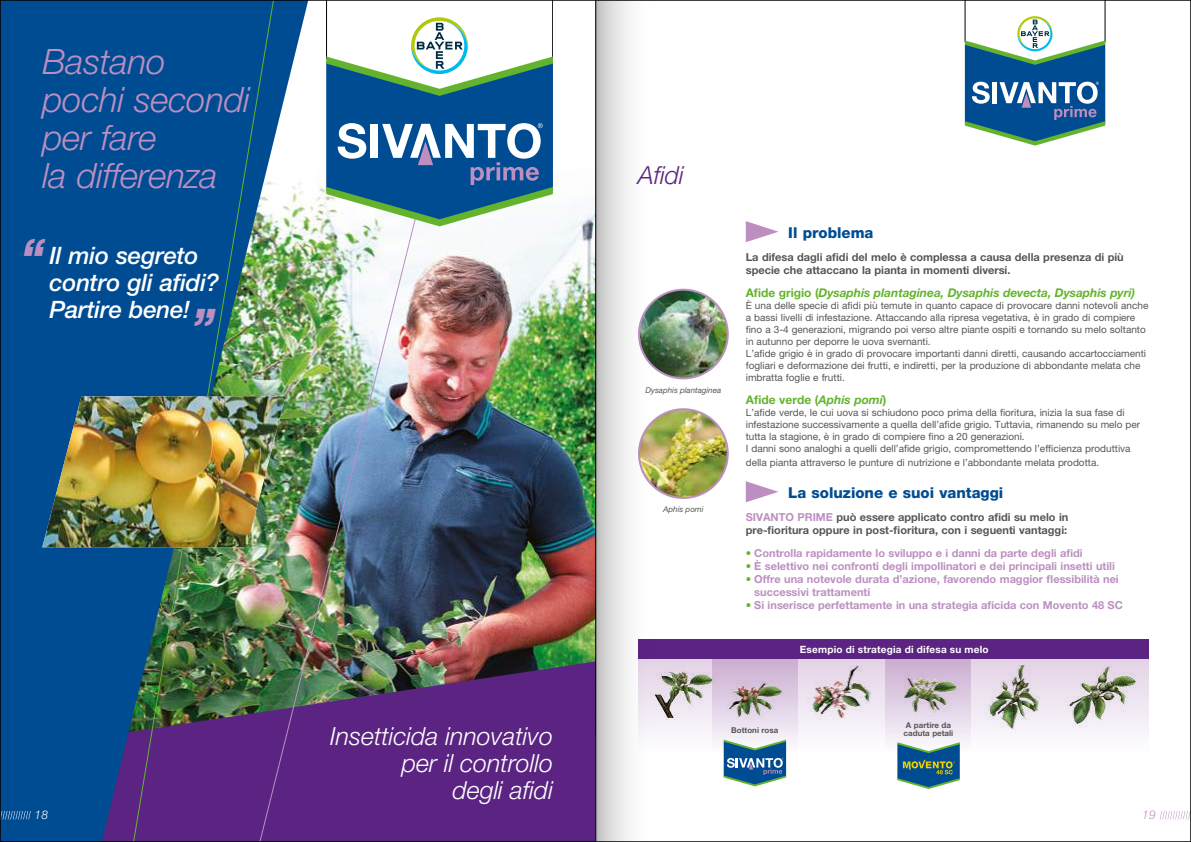
<style>
.page{position:relative;width:1191px;height:842px;background:#fff}
.page>*{position:absolute;margin:0;border:0;box-sizing:border-box;transform-origin:0 0}
.t1{font:italic 900 45px "Helvetica Neue LT Std";color:#bc8fc0;scale:.95 1}
.t2{font:italic 300 35px/38px "Helvetica Neue LT Std";letter-spacing:-.01em;color:#bc8fc0}
.t3{font:italic 300 25px/27px "Helvetica Neue LT Std";color:#fff;text-align:right}
.t4{font:italic 300 25px "Helvetica Neue LT Std";color:#5b2482}
.t5{font:italic 500 24px/27px "Helvetica Neue LT Std";letter-spacing:-.01em;color:#fff}
.t6{font:800 15px "Helvetica Neue LT Std";color:#004c92}
.t7{font:italic 700 12px "Helvetica Neue LT Std";letter-spacing:-.005em;color:#64b32e}
.t8{font:700 12px "Helvetica Neue LT Std";color:#64b32e}
.t9{font:italic 300 12px "Helvetica Neue LT Std";color:#fff}
.t10{font:italic 300 12px "Helvetica Neue LT Std";color:#bc8fc0}
.t11{font:700 11px/13px "Helvetica Neue LT Std";color:#bc8fc0}
.t12{font:700 11px/13px "Helvetica Neue LT Std";color:#565655}
.t13{font:10px/12px "Helvetica Neue LT Std";color:#565655}
.t14{font:700 10px "Helvetica Neue LT Std";letter-spacing:.02em;color:#fff}
.t15{font:700 8px/8px "Helvetica Neue LT Std";color:#565655}
.t16{font:italic 8px "Helvetica Neue LT Std";color:#565655}
.s1{font-style:normal}
.s2{font-style:italic}
.s3{color:#bc8fc0}
.s4{color:#64b32e}
</style>
<div class="page">
<svg style="left:964px;top:2px;width:141px;height:144px"></svg>
<img style="left:639px;top:290px;width:89px;height:88px;border-radius:44px">
<div style="left:638px;top:289px;width:91px;height:90px;border:2px solid #bc8fc0;border-radius:50%"></div>
<img style="left:639px;top:409px;width:89px;height:89px;border-radius:44px">
<div style="left:638px;top:408px;width:91px;height:91px;border:2px solid #bc8fc0;border-radius:50%"></div>
<img style="left:475px;top:202px;width:120px;height:459px">
<div style="left:475px;top:661px;width:120px;height:179px;background:#5b2482"></div>
<div style="left:2px;top:2px;width:128px;height:838px;background:#004c92"></div>
<img style="left:277px;top:2px;width:198px;height:838px">
<img style="left:130px;top:2px;width:147px;height:838px">
<svg style="left:326px;top:2px;width:227px;height:224px"></svg>
<img style="left:42px;top:396px;width:243px;height:151px">
<svg style="left:746px;top:221px;width:32px;height:21px"></svg>
<svg style="left:746px;top:481px;width:32px;height:21px"></svg>
<div style="left:638px;top:659px;width:510px;height:94px;background:linear-gradient(to bottom,#e4d2e6,#fdfeff)"></div>
<div style="left:638px;top:639px;width:510px;height:20px;background:#5b2482"></div>
<svg style="left:885px;top:659px;width:85px;height:94px"></svg>
<svg style="left:712px;top:659px;width:85px;height:94px"></svg>
<img style="left:652px;top:665px;width:488px;height:66px">
<svg style="left:723px;top:740px;width:63px;height:46px"></svg>
<svg style="left:897px;top:742px;width:62px;height:47px"></svg>
<svg style="left:1160px;top:811px;width:29px;height:8px"></svg>
<svg style="left:2px;top:811px;width:29px;height:8px"></svg>
<svg style="left:596px;top:2px;width:56px;height:838px"></svg>
<hr style="left:595px;top:0;width:1px;height:842px;background:#000">
<h2 class="t2" style="left:43px;top:42px;width:209px">Bastano pochi secondi per fare<br>la differenza</h2>
<h1 class="t1" style="left:22px;top:227px;width:25px">“</h1>
<h3 class="t5" style="left:49px;top:242px;width:171px">Il mio segreto contro gli afidi?<br>Partire bene!</h3>
<h1 class="t1" style="left:192px;top:297px;width:25px">”</h1>
<h3 class="t3" style="left:330px;top:722px;width:224px">Insetticida innovativo per il controllo<br>degli afidi</h3>
<h3 class="t4" style="left:638px;top:160px;width:47px">Afidi</h3>
<p class="t16" style="left:645px;top:385px;width:77px">Dysaphis plantaginea</p>
<p class="t16" style="left:663px;top:504px;width:42px">Aphis pomi</p>
<h3 class="t6" style="left:788px;top:223px;width:87px">Il problema</h3>
<p class="t12" style="left:746px;top:250px;width:379px">La difesa dagli afidi del melo è complessa a causa della presenza di più specie che attaccano la pianta in momenti diversi.</p>
<p class="t7" style="left:746px;top:285px;width:391px"><span class="s1">Afide grigio (</span>Dysaphis plantaginea, Dysaphis devecta, Dysaphis pyri)</p>
<p class="t13" style="left:746px;top:299px;width:404px">È una delle specie di afidi più temute in quanto capace di provocare danni notevoli anche a bassi livelli di infestazione. Attaccando alla ripresa vegetativa, è in grado di compiere fino a 3-4 generazioni, migrando poi verso altre piante ospiti e tornando su melo soltanto in autunno per deporre le uova svernanti.<br>L’afide grigio è in grado di provocare importanti danni diretti, causando accartocciamenti fogliari e deformazione dei frutti, e indiretti, per la produzione di abbondante melata che imbratta foglie e frutti.</p>
<p class="t8" style="left:746px;top:392px;width:142px">Afide verde (<span class="s2">Aphis pomi</span>)</p>
<p class="t13" style="left:746px;top:406px;width:396px">L’afide verde, le cui uova si schiudono poco prima della fioritura, inizia la sua fase di infestazione successivamente a quella dell’afide grigio. Tuttavia, rimanendo su melo per tutta la stagione, è in grado di compiere fino a 20 generazioni.<br>I danni sono analoghi a quelli dell’afide grigio, compromettendo l’efficienza produttiva</p>
<p class="t13" style="left:746px;top:456px;width:355px">della pianta attraverso le punture di nutrizione e l’abbondante melata prodotta.</p>
<h3 class="t6" style="left:788px;top:483px;width:216px">La soluzione e suoi vantaggi</h3>
<p class="t12" style="left:746px;top:510px;width:324px"><span class="s3">SIVANTO PRIME</span> può essere applicato contro afidi su melo in pre-fioritura oppure in post-fioritura, con i seguenti vantaggi:</p>
<p class="t11" style="left:746px;top:546px;width:338px"><span class="s4">•</span> Controlla rapidamente lo sviluppo e i danni da parte degli afidi</p>
<p class="t11" style="left:746px;top:559px;width:371px"><span class="s4">•</span> È selettivo nei confronti degli impollinatori e dei principali insetti utili</p>
<p class="t11" style="left:754px;top:572px;width:366px;text-indent:-9px"><span class="s4">•</span> Offre una notevole durata d’azione, favorendo maggior flessibilità nei successivi trattamenti</p>
<p class="t11" style="left:746px;top:598px;width:379px"><span class="s4">•</span> Si inserisce perfettamente in una strategia aficida con Movento 48 SC</p>
<p class="t14" style="left:800px;top:643px;width:190px">Esempio di strategia di difesa su melo</p>
<p class="t15" style="left:731px;top:726px;width:49px">Bottoni rosa</p>
<p class="t15" style="left:903px;top:721px;width:51px">A partire da caduta petali</p>
<p class="t9" style="left:35px;top:808px;width:15px">18</p>
<p class="t10" style="left:1142px;top:808px;width:15px">19</p>
</div>
